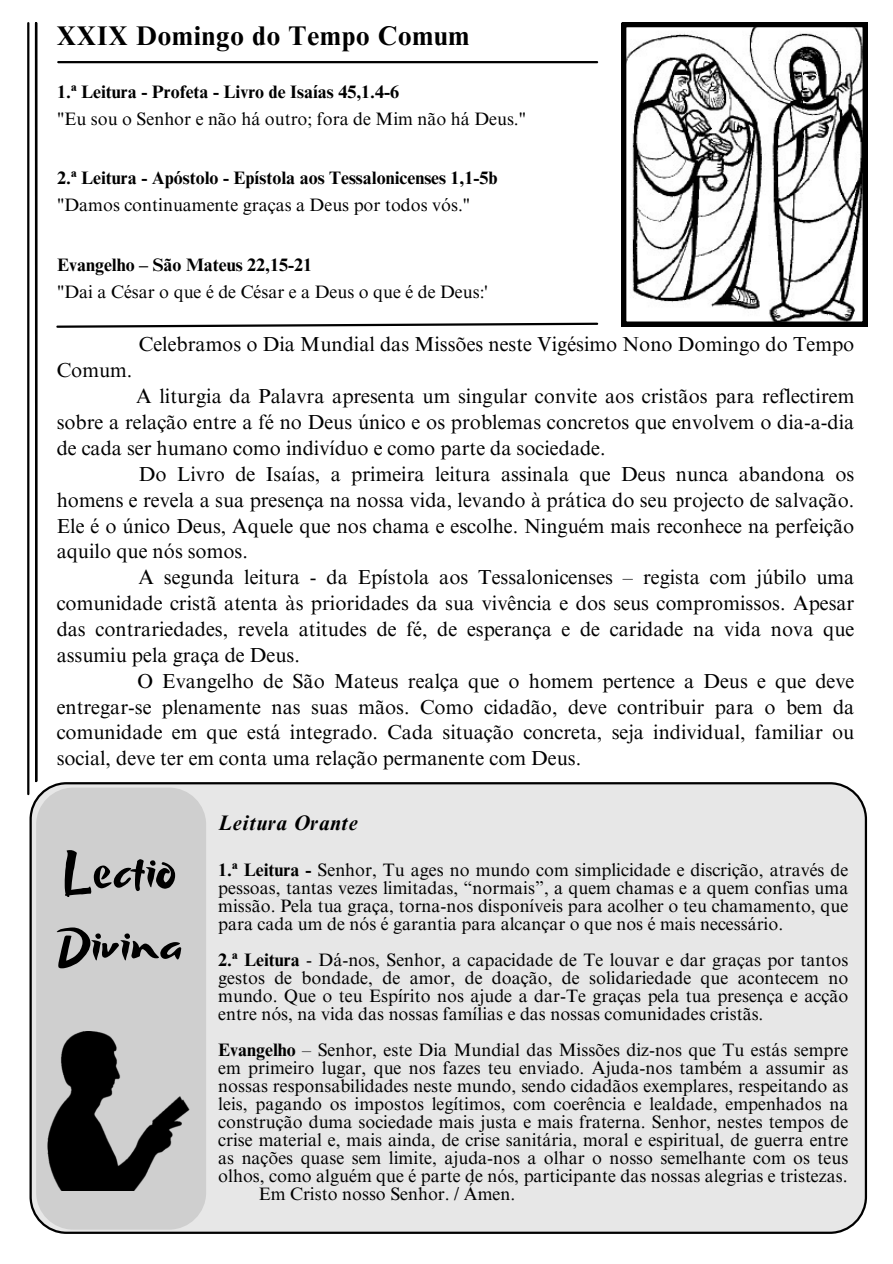
<style>
.page{position:relative;width:893px;height:1264px;background:#fff}
.page>*{position:absolute;margin:0;border:0;box-sizing:border-box;transform-origin:0 0}
.t1{font:52.5px "Beach Resort";color:#000}
.t2{font:700 27px "Times NRMT Pro";letter-spacing:.03em;color:#000}
.t3{font:italic 700 21px "Times NRMT Pro";letter-spacing:.03em;color:#000}
.t4{font:20.25px/25.8px "Times NRMT Pro";color:#000;text-align:justify}
.t5{font:18px/18px "Times NRMT Pro";color:#000;text-align:justify}
.t6{font:700 18px "Times NRMT Pro";color:#000}
.s1{color:#fff}
.s2{font-weight:700}
</style>
<div class="page">
<svg style="left:56px;top:322px;width:543px;height:6px"></svg>
<hr style="left:58px;top:61px;width:539px;height:2px;background:#000">
<div style="left:30px;top:782px;width:837px;height:451px;background:#e7e7e7"></div>
<div style="left:36px;top:787px;width:170px;height:442px;background:#cfcfcf;border-radius:37px"></div>
<img style="left:47px;top:1031px;width:143px;height:159px">
<hr style="left:35px;top:23px;width:2px;height:758px;background:#000">
<hr style="left:27px;top:23px;width:2px;height:771px;background:#000">
<svg style="left:621px;top:23px;width:246px;height:303px"></svg>
<p class="t2" style="left:57px;top:25px;width:414px">XXIX Domingo do Tempo Comum</p>
<p class="t6" style="left:57px;top:85px;width:343px">1.ª Leitura - Profeta - Livro de Isaías 45,1.4-6</p>
<p class="t5" style="left:57px;top:112px;width:470px">"Eu sou o Senhor e não há outro; fora de Mim não há Deus."</p>
<p class="t6" style="left:57px;top:171px;width:442px">2.ª Leitura - Apóstolo - Epístola aos Tessalonicenses 1,1-5b</p>
<p class="t5" style="left:57px;top:198px;width:414px">"Damos continuamente graças a Deus por todos vós."</p>
<p class="t6" style="left:57px;top:258px;width:256px">Evangelho – São Mateus 22,15-21</p>
<p class="t5" style="left:57px;top:285px;width:432px">"Dai a César o que é de César e a Deus o que é de Deus:'</p>
<p class="t4" style="left:57px;top:334px;width:799px"><span class="s1">TEXTO</span> Celebramos o Dia Mundial das Missões neste Vigésimo Nono Domingo do Tempo<br>Comum.</p>
<p class="t4" style="left:57px;top:386px;width:799px"><span class="s1">TEXTO</span> A liturgia da Palavra apresenta um singular convite aos cristãos para reflectirem sobre a relação entre a fé no Deus único e os problemas concretos que envolvem o dia-a-dia de cada ser humano como indivíduo e como parte da sociedade.</p>
<p class="t4" style="left:57px;top:463px;width:799px"><span class="s1">TEXTO</span> Do Livro de Isaías, a primeira leitura assinala que Deus nunca abandona os homens e revela a sua presença na nossa vida, levando à prática do seu projecto de salvação.<br>Ele é o único Deus, Aquele que nos chama e escolhe. Ninguém mais reconhece na perfeição aquilo que nós somos.</p>
<p class="t4" style="left:57px;top:567px;width:799px"><span class="s1">TEXTO</span> A segunda leitura - da Epístola aos Tessalonicenses – regista com júbilo uma comunidade cristã atenta às prioridades da sua vivência e dos seus compromissos. Apesar das contrariedades, revela atitudes de fé, de esperança e de caridade na vida nova que assumiu pela graça de Deus.</p>
<p class="t4" style="left:57px;top:670px;width:799px"><span class="s1">TEXTO</span> O Evangelho de São Mateus realça que o homem pertence a Deus e que deve entregar-se plenamente nas suas mãos. Como cidadão, deve contribuir para o bem da comunidade em que está integrado. Cada situação concreta, seja individual, familiar ou social, deve ter em conta uma relação permanente com Deus.</p>
<p class="t1" style="left:63px;top:844px;width:113px">Lectio</p>
<p class="t1" style="left:56px;top:917px;width:127px">Divina</p>
<p class="t3" style="left:218px;top:814px;width:141px">Leitura Orante</p>
<p class="t5" style="left:218px;top:862px;width:631px"><span class="s2">1.ª Leitura -</span> Senhor, Tu ages no mundo com simplicidade e discrição, através de pessoas, tantas vezes limitadas, “normais”, a quem chamas e a quem confias uma missão. Pela tua graça, torna-nos disponíveis para acolher o teu chamamento, que para cada um de nós é garantia para alcançar o que nos é mais necessário.</p>
<p class="t5" style="left:218px;top:952px;width:631px"><span class="s2">2.ª Leitura</span> - Dá-nos, Senhor, a capacidade de Te louvar e dar graças por tantos gestos de bondade, de amor, de doação, de solidariedade que acontecem no mundo. Que o teu Espírito nos ajude a dar-Te graças pela tua presença e acção entre nós, na vida das nossas famílias e das nossas comunidades cristãs.</p>
<p class="t5" style="left:218px;top:1042px;width:631px"><span class="s2">Evangelho</span> – Senhor, este Dia Mundial das Missões diz-nos que Tu estás sempre em primeiro lugar, que nos fazes teu enviado. Ajuda-nos também a assumir as nossas responsabilidades neste mundo, sendo cidadãos exemplares, respeitando as leis, pagando os impostos legítimos, com coerência e lealdade, empenhados na construção duma sociedade mais justa e mais fraterna. Senhor, nestes tempos de crise material e, mais ainda, de crise sanitária, moral e espiritual, de guerra entre as nações quase sem limite, ajuda-nos a olhar o nosso semelhante com os teus olhos, como alguém que é parte de nós, participante das nossas alegrias e tristezas.</p>
<p class="t5" style="left:259px;top:1186px;width:258px">Em Cristo nosso Senhor. / Ámen.</p>
</div>
